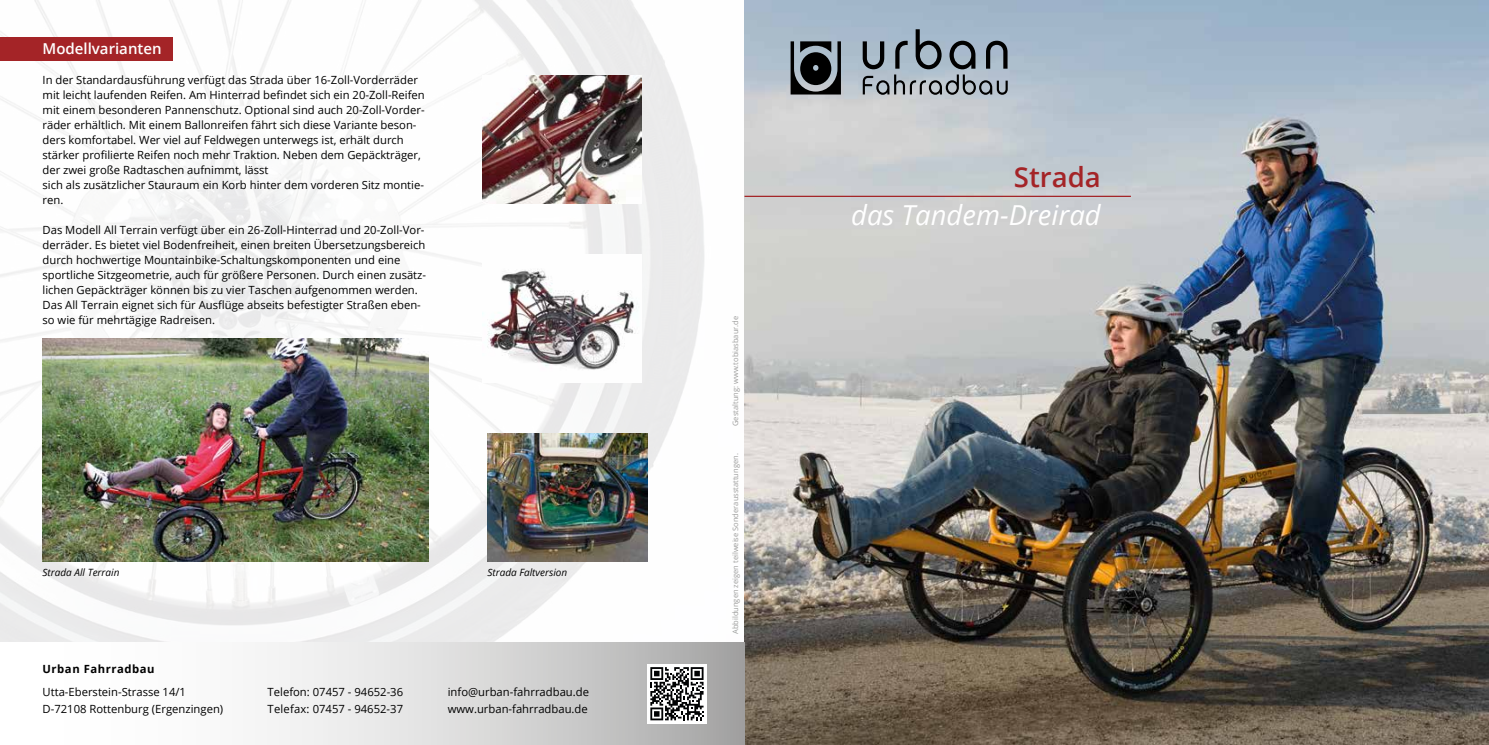
<style>
.page{position:relative;width:1489px;height:745px;background:#fff}
.page>*{position:absolute;margin:0;border:0;box-sizing:border-box;transform-origin:0 0}
.t1{font:italic 27.5px "Open Sans";color:#fff}
.t2{font:600 27.5px "Open Sans";color:#a42427}
.t3{font:600 15px "Open Sans";color:#fff}
.t4{font:11.25px/15px "Open Sans";color:#000}
.t5{font:700 11.25px "Open Sans";letter-spacing:.05em;color:#000}
.t6{font:italic 10px "Open Sans";color:#000}
.t7{font:7.5px "Open Sans";color:#9d9d9c}
</style>
<div class="page">
<img style="left:0;top:0;width:704px;height:641px">
<img style="left:744px;top:0;width:744px;height:744px">
<svg style="left:0;top:641px;width:744px;height:103px"></svg>
<div style="left:0;top:37px;width:173px;height:23px;background:#a42427"></div>
<hr style="left:744px;top:195px;width:386px;height:2px;background:#a42427">
<img style="left:482px;top:254px;width:159px;height:128px">
<img style="left:482px;top:76px;width:159px;height:127px">
<img style="left:487px;top:433px;width:160px;height:128px">
<img style="left:43px;top:338px;width:386px;height:223px">
<svg style="left:647px;top:663px;width:60px;height:60px"></svg>
<svg style="left:650px;top:666px;width:53px;height:53px"></svg>
<svg style="left:790px;top:41px;width:50px;height:53px;background:#454b50"></svg>
<svg style="left:862px;top:29px;width:145px;height:66px;background:#88949f"></svg>
<h2 class="t3" style="left:43px;top:38px;width:121px">Modellvarianten</h2>
<p class="t4" style="left:43px;top:72px;width:384px">In der Standardausführung verfügt das Strada über 16-Zoll-Vorderräder mit leicht laufenden Reifen. Am Hinterrad befindet sich ein 20-Zoll-Reifen mit einem besonderen Pannenschutz. Optional sind auch 20-Zoll-Vorder&shy;räder erhältlich. Mit einem Ballonreifen fährt sich diese Variante beson&shy;ders komfortabel. Wer viel auf Feldwegen unterwegs ist, erhält durch stärker profilierte Reifen noch mehr Traktion. Neben dem Gepäckträger, der zwei große Radtaschen aufnimmt, lässt<br>sich als zusätzlicher Stauraum ein Korb hinter dem vorderen Sitz montie&shy;ren.</p>
<p class="t4" style="left:43px;top:222px;width:385px">Das Modell All Terrain verfügt über ein 26-Zoll-Hinterrad und 20-Zoll-Vor&shy;derräder. Es bietet viel Bodenfreiheit, einen breiten Übersetzungsbereich durch hochwertige Mountainbike-Schaltungskomponenten und eine sportliche Sitzgeometrie, auch für größere Personen. Durch einen zusätz&shy;lichen Gepäckträger können bis zu vier Taschen aufgenommen werden.<br>Das All Terrain eignet sich für Ausflüge abseits befestigter Straßen eben&shy;so wie für mehrtägige Radreisen.</p>
<p class="t6" style="left:43px;top:565px;width:78px">Strada All Terrain</p>
<p class="t6" style="left:487px;top:565px;width:81px">Strada Faltversion</p>
<p class="t5" style="left:43px;top:660px;width:114px">Urban Fahrradbau</p>
<p class="t4" style="left:43px;top:683px;width:145px">Utta-Eberstein-Strasse 14/1</p>
<p class="t4" style="left:268px;top:683px;width:137px">Telefon: 07457 - 94652-36</p>
<p class="t4" style="left:448px;top:683px;width:143px">info@urban-fahrradbau.de</p>
<p class="t4" style="left:43px;top:700px;width:182px">D-72108 Rottenburg (Ergenzingen)</p>
<p class="t4" style="left:268px;top:700px;width:137px">Telefax: 07457 - 94652-37</p>
<p class="t4" style="left:448px;top:700px;width:141px">www.urban-fahrradbau.de</p>
<p class="t7" style="left:730px;top:426px;width:112px;rotate:-90deg">Gestaltung: www.tobiasbaur.de</p>
<p class="t7" style="left:730px;top:633px;width:182px;rotate:-90deg">Abbildungen zeigen teilweise Sonderausstattungen.</p>
<h1 class="t2" style="left:1013px;top:158px;width:88px">Strada</h1>
<h1 class="t1" style="left:851px;top:196px;width:251px">das Tandem-Dreirad</h1>
</div>
